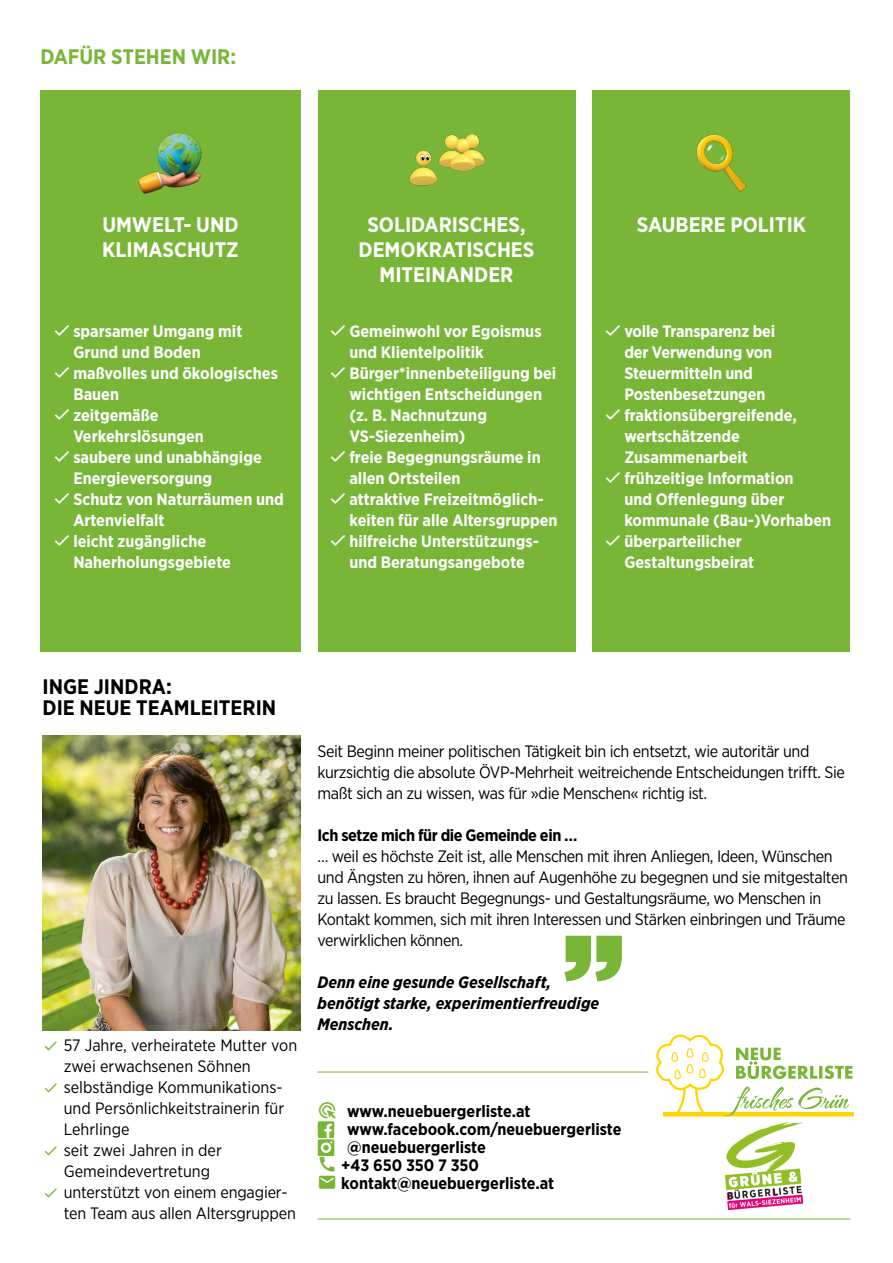
<style>
.page{position:relative;width:893px;height:1263px;background:#fff}
.page>*{position:absolute;margin:0;border:0;box-sizing:border-box;transform-origin:0 0}
.t1{font:700 21px/25.2px "Gotham Narrow";color:#fff}
.t2{font:700 21px/21px "Gotham Narrow";color:#000}
.t3{font:700 21px "Gotham Narrow";color:#79b638}
.t4{font:700 16.5px/21px "Gotham Narrow";color:#fff}
.t5{font:16.5px/21px "Gotham Narrow";letter-spacing:-.025em;color:#000}
.t6{font:16.5px/21px "Gotham Narrow";color:#000}
.t7{font:700 16.5px/18px "Gotham Narrow";color:#000}
.t8{font:italic 700 16.5px/21px "Gotham Narrow";color:#000}
.t9{font:700 16.5px "Gotham Narrow";letter-spacing:-.025em;color:#000}
.s1{color:#79b638}
</style>
<div class="page">
<div style="left:40px;top:91px;width:260px;height:561px;background:#79b638"></div>
<div style="left:317px;top:91px;width:258px;height:561px;background:#79b638"></div>
<div style="left:592px;top:91px;width:258px;height:561px;background:#79b638"></div>
<img style="left:138px;top:132px;width:64px;height:62px">
<img style="left:409px;top:134px;width:76px;height:52px">
<img style="left:696px;top:134px;width:51px;height:58px">
<img style="left:43px;top:736px;width:257px;height:294px">
<hr style="left:317px;top:1072px;width:331px;height:1px;background:#79b638">
<hr style="left:317px;top:1219px;width:533px;height:1px;background:#79b638">
<svg style="left:656px;top:1034px;width:198px;height:82px"></svg>
<img style="left:725px;top:1123px;width:77px;height:87px">
<svg style="left:564px;top:936px;width:58px;height:45px"></svg>
<svg style="left:317px;top:1121px;width:18px;height:35px"></svg>
<p class="t3" style="left:40px;top:43px;width:197px">DAFÜR STEHEN WIR:</p>
<p class="t1" style="left:102px;top:211px;width:138px">UMWELT- UND<br>KLIMASCHUTZ</p>
<p class="t1" style="left:359px;top:211px;width:177px;text-align:center">SOLIDARISCHES,<br>DEMOKRATISCHES<br>MITEINANDER</p>
<p class="t1" style="left:637px;top:211px;width:171px">SAUBERE POLITIK</p>
<p class="t4" style="left:73px;top:320px;width:212px">sparsamer Umgang mit<br>Grund und Boden<br>maßvolles und ökologisches<br>Bauen<br>zeitgemäße<br>Verkehrslösungen<br>saubere und unabhängige<br>Energieversorgung<br>Schutz von Naturräumen und<br>Artenvielfalt<br>leicht zugängliche<br>Naherholungsgebiete</p>
<p class="t4" style="left:349px;top:320px;width:210px">Gemeinwohl vor Egoismus und Klientelpolitik<br>Bürger*innenbeteiligung bei wichtigen Entscheidungen (z. B. Nachnutzung<br>VS-Siezenheim)<br>freie Begegnungsräume in allen Ortsteilen<br>attraktive Freizeitmöglich&shy;keiten für alle Altersgruppen hilfreiche Unterstützungs&shy;und Beratungsangebote</p>
<p class="t4" style="left:624px;top:320px;width:208px">volle Transparenz bei<br>der Verwendung von<br>Steuermitteln und<br>Postenbesetzungen fraktionsübergreifende, wertschätzende<br>Zusammenarbeit frühzeitige Information<br>und Offenlegung über kommunale (Bau-)Vorhaben überparteilicher<br>Gestaltungsbeirat</p>
<p class="t2" style="left:43px;top:675px;width:235px">INGE JINDRA:<br>DIE NEUE TEAMLEITERIN</p>
<p class="t6" style="left:64px;top:1034px;width:235px">57 Jahre, verheiratete Mutter von zwei erwachsenen Söhnen selbständige Kommunikations&shy;und Persönlichkeitstrainerin für<br>Lehrlinge<br>seit zwei Jahren in der<br>Gemeindevertretung<br>unterstützt von einem engagier&shy;ten Team aus allen Altersgruppen</p>
<p class="t5" style="left:317px;top:740px;width:529px">Seit Beginn meiner politischen Tätigkeit bin ich entsetzt, wie autoritär und kurzsichtig die absolute ÖVP-Mehrheit weitreichende Entscheidungen trifft. Sie maßt sich an zu wissen, was für »die Menschen« richtig ist.</p>
<p class="t9" style="left:317px;top:824px;width:262px">Ich setze mich für die Gemeinde ein …</p>
<p class="t5" style="left:317px;top:845px;width:532px">… weil es höchste Zeit ist, alle Menschen mit ihren Anliegen, Ideen, Wünschen und Ängsten zu hören, ihnen auf Augenhöhe zu begegnen und sie mitgestalten zu lassen. Es braucht Begegnungs- und Gestaltungsräume, wo Menschen in Kontakt kommen, sich mit ihren Interessen und Stärken einbringen und Träume verwirklichen können.</p>
<p class="t8" style="left:317px;top:971px;width:283px">Denn eine gesunde Gesellschaft, benötigt starke, experimentierfreudige<br>Menschen.</p>
<p class="t7" style="left:347px;top:1102px;width:276px;text-indent:-30px"><span class="s1">▲●</span> www.neuebuergerliste.at www.facebook.com/neuebuergerliste @neuebuergerliste</p>
<p class="t7" style="left:317px;top:1156px;width:163px"><span class="s1">●●</span> +43 650 350 7 350</p>
<p class="t7" style="left:317px;top:1174px;width:238px"><span class="s1">●</span> kontakt@neuebuergerliste.at</p>
</div>
